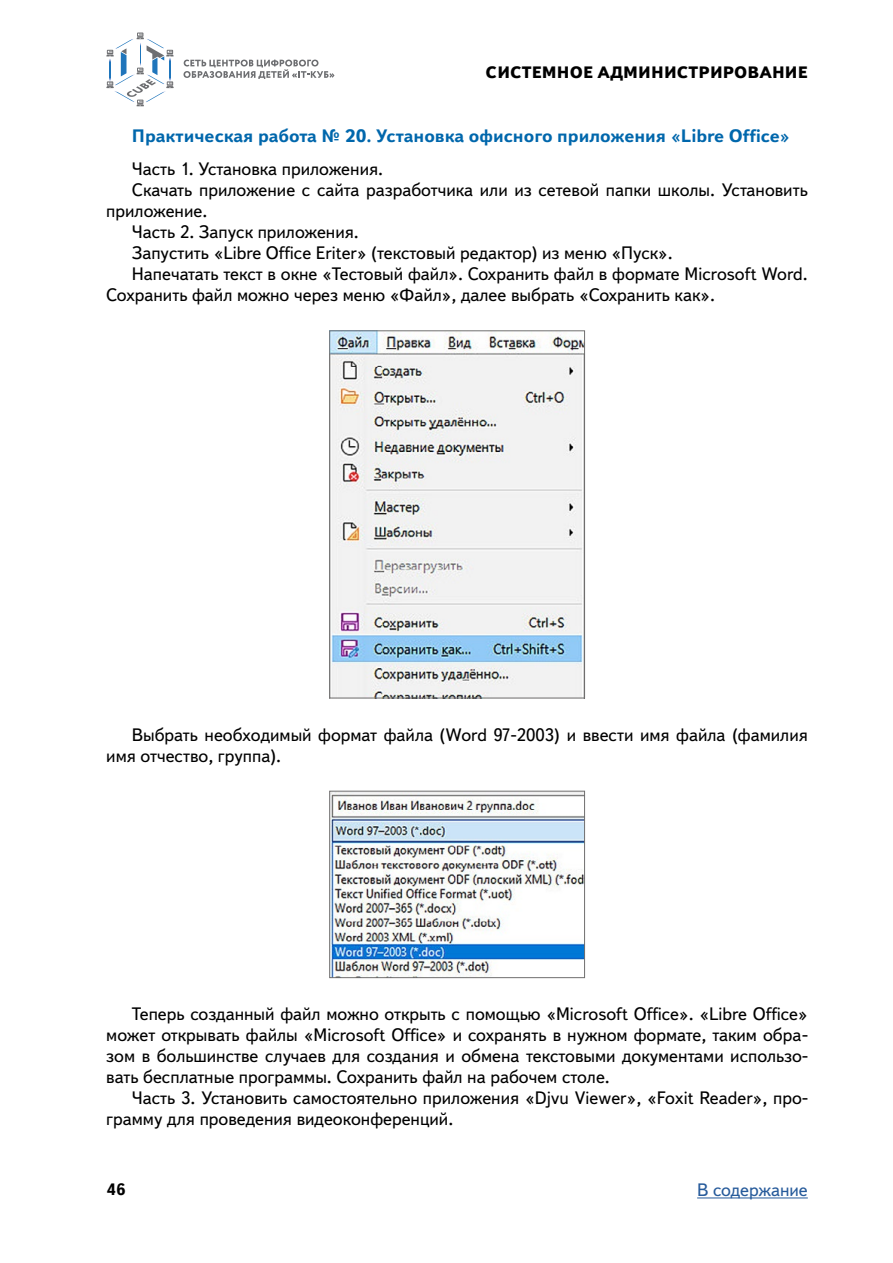
<style>
.page{position:relative;width:893px;height:1263px;background:#fff}
.page>*{position:absolute;margin:0;border:0;box-sizing:border-box;transform-origin:0 0}
.Основной{font:18px/21px "Textbook New";color:#000}
.Заг_3{font:700 18px "Textbook New";color:#0067ac}
.t1{font:18px "Textbook New";color:#275b9b}
.t2{font:800 16.5px "Textbook New";letter-spacing:.01em;color:#000}
.t3{font:700 16.5px "Textbook New";color:#000}
</style>
<div class="page">
<hr style="left:697px;top:1197px;width:111px;height:1px;background:#275b9b">
<svg style="left:106px;top:33px;width:68px;height:73px"></svg>
<svg style="left:183px;top:60px;width:151px;height:19px"></svg>
<img style="left:331px;top:332px;width:252px;height:364px">
<div style="left:329px;top:330px;width:256px;height:368px;border:1px solid #706f6f"></div>
<img style="left:331px;top:793px;width:252px;height:183px">
<div style="left:329px;top:791px;width:256px;height:187px;border:1px solid #706f6f"></div>
<p class="t2" style="left:486px;top:62px;width:324px">СИСТЕМНОЕ АДМИНИСТРИРОВАНИЕ</p>
<p class="Заг_3" style="left:132px;top:124px;width:660px">Практическая работа № 20. Установка офисного приложения «Libre Office»</p>
<p class="Основной" style="left:132px;top:159px;width:253px">Часть 1. Установка приложения.</p>
<p class="Основной" style="left:106px;top:180px;width:703px;text-indent:26px">Скачать приложение с сайта разработчика или из сетевой папки школы. Установить приложение.</p>
<p class="Основной" style="left:132px;top:222px;width:229px">Часть 2. Запуск приложения.</p>
<p class="Основной" style="left:132px;top:243px;width:543px">Запустить «Libre Office Eriter» (текстовый редактор) из меню «Пуск».</p>
<p class="Основной" style="left:106px;top:264px;width:703px;text-indent:26px">Напечатать текст в окне «Тестовый файл». Сохранить файл в формате Microsoft Word.<br>Сохранить файл можно через меню «Файл», далее выбрать «Сохранить как».</p>
<p class="Основной" style="left:106px;top:724px;width:703px;text-indent:26px">Выбрать необходимый формат файла (Word 97-2003) и ввести имя файла (фамилия имя отчество, группа).</p>
<p class="Основной" style="left:106px;top:1003px;width:703px;text-align:justify;text-indent:26px">Теперь созданный файл можно открыть с помощью «Microsoft Office». «Libre Office» может открывать файлы «Microsoft Office» и сохранять в нужном формате, таким обра&shy;зом в большинстве случаев для создания и обмена текстовыми документами использо&shy;вать бесплатные программы. Сохранить файл на рабочем столе.</p>
<p class="Основной" style="left:106px;top:1087px;width:703px;text-indent:26px">Часть 3. Установить самостоятельно приложения «Djvu Viewer», «Foxit Reader», про&shy;грамму для проведения видеоконференций.</p>
<p class="t3" style="left:106px;top:1179px;width:21px">46</p>
<p class="t1" style="left:697px;top:1179px;width:112px">В содержание</p>
</div>
